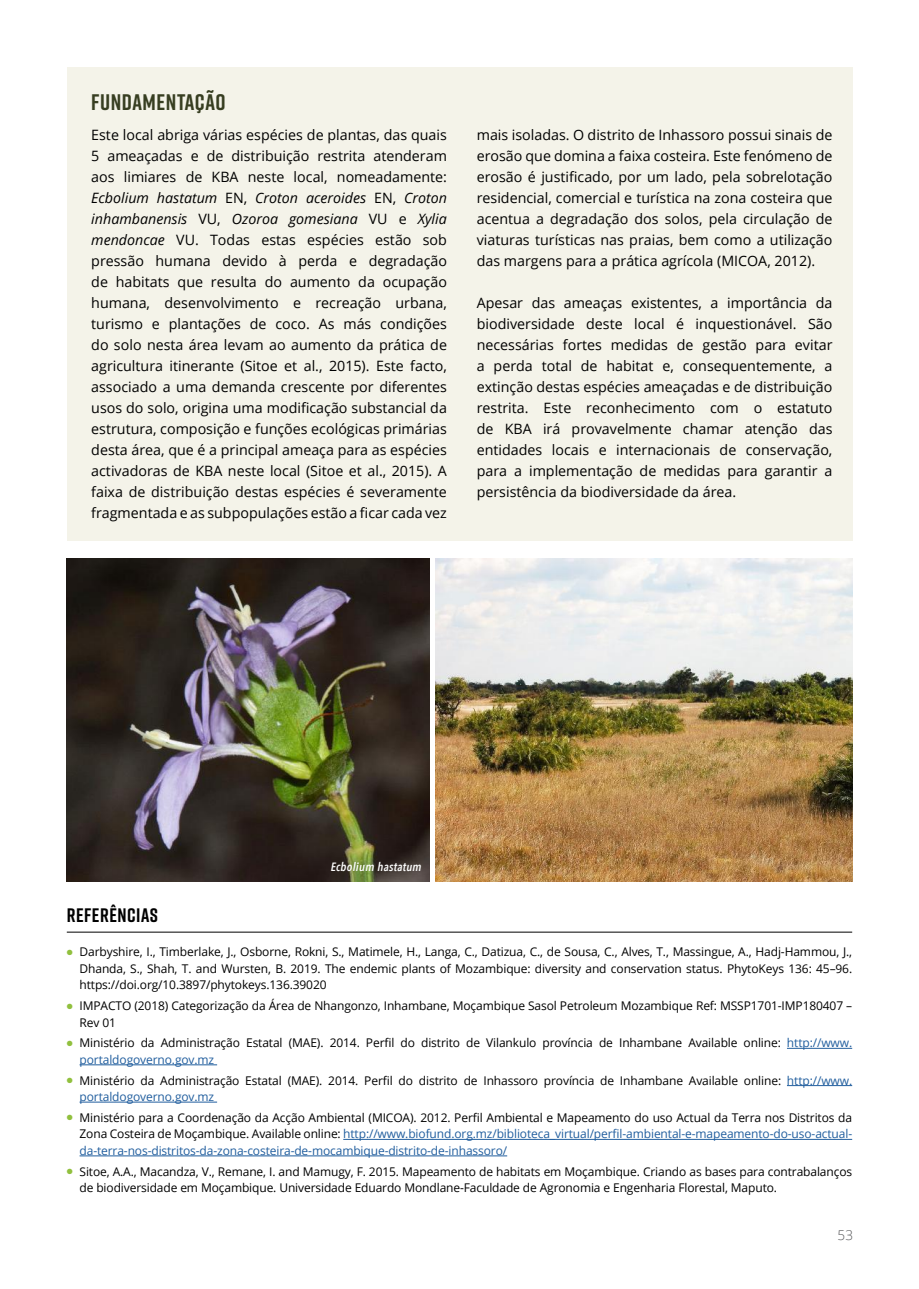
<style>
.page{position:relative;width:919px;height:1289px;background:#fff}
.page>*{position:absolute;margin:0;border:0;box-sizing:border-box;transform-origin:0 0}
.t1{font:700 22.5px "Rift";letter-spacing:.025em;color:#373e21}
.t2{font:700 19.5px "Rift";letter-spacing:.025em;color:#000}
.t3{font:14.25px/21px "Open Sans";color:#000;text-align:justify}
.t4{font:300 13.5px "Open Sans";color:#58595b}
.t5{font:12px/16.5px "Open Sans";letter-spacing:-.01em;color:#000}
.t6{font:12px/16.5px "Open Sans";letter-spacing:-.01em;color:#215e9e;text-align:justify}
.t7{font:italic 600 12px "Avenir Next Condensed";letter-spacing:.025em;color:#fff}
.s1{font-style:italic}
.s2{color:#91c03e}
.s3{color:#215e9e}
.s4{color:#000}
</style>
<div class="page">
<div style="left:67px;top:67px;width:785px;height:473px;background:#f4f3e9"></div>
<hr style="left:786px;top:1048px;width:66px;height:1px;background:#215e9e">
<hr style="left:80px;top:1064px;width:137px;height:1px;background:#215e9e">
<hr style="left:786px;top:1085px;width:66px;height:1px;background:#215e9e">
<hr style="left:80px;top:1101px;width:137px;height:1px;background:#215e9e">
<hr style="left:343px;top:1139px;width:509px;height:1px;background:#215e9e">
<hr style="left:80px;top:1155px;width:427px;height:1px;background:#215e9e">
<hr style="left:67px;top:931px;width:785px;height:1px;background:#000">
<img style="left:67px;top:558px;width:362px;height:323px">
<img style="left:435px;top:558px;width:417px;height:323px">
<h1 class="t1" style="left:91px;top:86px;width:136px">FUNDAMENTAÇÃO</h1>
<p class="t3" style="left:91px;top:123px;width:357px">Este local abriga várias espécies de plantas, das quais 5 ameaçadas e de distribuição restrita atenderam aos limiares de KBA neste local, nomeadamente:<br><span class="s1">Ecbolium hastatum</span> EN, <span class="s1">Croton aceroides</span> EN, <span class="s1">Croton inhambanensis</span> VU, <span class="s1">Ozoroa gomesiana</span> VU e <span class="s1">Xylia mendoncae</span> VU. Todas estas espécies estão sob pressão humana devido à perda e degradação de habitats que resulta do aumento da ocupação humana, desenvolvimento e recreação urbana, turismo e plantações de coco. As más condições do solo nesta área levam ao aumento da prática de agricultura itinerante (Sitoe et al., 2015). Este facto, associado a uma demanda crescente por diferentes usos do solo, origina uma modificação substancial da estrutura, composição e funções ecológicas primárias desta área, que é a principal ameaça para as espécies activadoras de KBA neste local (Sitoe et al., 2015). A faixa de distribuição destas espécies é severamente fragmentada e as subpopulações estão a ficar cada vez</p>
<p class="t3" style="left:476px;top:123px;width:357px">mais isoladas. O distrito de Inhassoro possui sinais de erosão que domina a faixa costeira. Este fenómeno de erosão é justificado, por um lado, pela sobrelotação residencial, comercial e turística na zona costeira que acentua a degradação dos solos, pela circulação de viaturas turísticas nas praias, bem como a utilização das margens para a prática agrícola (MICOA, 2012).</p>
<p class="t3" style="left:476px;top:291px;width:357px">Apesar das ameaças existentes, a importância da biodiversidade deste local é inquestionável. São necessárias fortes medidas de gestão para evitar a perda total de habitat e, consequentemente, a extinção destas espécies ameaçadas e de distribuição restrita. Este reconhecimento com o estatuto de KBA irá provavelmente chamar atenção das entidades locais e internacionais de conservação, para a implementação de medidas para garantir a persistência da biodiversidade da área.</p>
<h2 class="t2" style="left:67px;top:900px;width:93px">REFERÊNCIAS</h2>
<p class="t7" style="left:330px;top:859px;width:92px">Ecbolium hastatum</p>
<p class="t5" style="left:80px;top:943px;width:774px;text-align:justify;text-indent:-13px"><span class="s2">●</span> Darbyshire, I., Timberlake, J., Osborne, Rokni, S., Matimele, H., Langa, C., Datizua, C., de Sousa, C., Alves, T., Massingue, A., Hadj-Hammou, J., Dhanda, S., Shah, T. and Wursten, B. 2019. The endemic plants of Mozambique: diversity and conservation status. PhytoKeys 136: 45–96. https://doi.org/10.3897/phytokeys.136.39020</p>
<p class="t5" style="left:80px;top:997px;width:774px;text-indent:-13px"><span class="s2">●</span> IMPACTO (2018) Categorização da Área de Nhangonzo, Inhambane, Moçambique Sasol Petroleum Mozambique Ref: MSSP1701-IMP180407 –<br>Rev 01</p>
<p class="t5" style="left:80px;top:1034px;width:774px;text-indent:-13px"><span class="s2">●</span> Ministério da Administração Estatal (MAE). 2014. Perfil do distrito de Vilankulo província de Inhambane Available online: <span class="s3">http://www. portaldogoverno.gov.mz</span></p>
<p class="t5" style="left:80px;top:1071px;width:774px;text-indent:-13px"><span class="s2">●</span> Ministério da Administração Estatal (MAE). 2014. Perfil do distrito de Inhassoro província de Inhambane Available online: <span class="s3">http://www. portaldogoverno.gov.mz</span></p>
<p class="t6" style="left:80px;top:1108px;width:774px;text-indent:-13px"><span class="s2">●</span> <span class="s4">Ministério para a Coordenação da Acção Ambiental (MICOA). 2012. Perfil Ambiental e Mapeamento do uso Actual da Terra nos Distritos da Zona Costeira de Moçambique. Available online:</span> http://www.biofund.org.mz/biblioteca_virtual/perfil-ambiental-e-mapeamento-do-uso-actual&shy;da-terra-nos-distritos-da-zona-costeira-de-mocambique-distrito-de-inhassoro/</p>
<p class="t5" style="left:80px;top:1162px;width:774px;text-indent:-13px"><span class="s2">●</span> Sitoe, A.A., Macandza, V., Remane, I. and Mamugy, F. 2015. Mapeamento de habitats em Moçambique. Criando as bases para contrabalanços de biodiversidade em Moçambique. Universidade Eduardo Mondlane-Faculdade de Agronomia e Engenharia Florestal, Maputo.</p>
<p class="t4" style="left:837px;top:1226px;width:17px">53</p>
</div>
